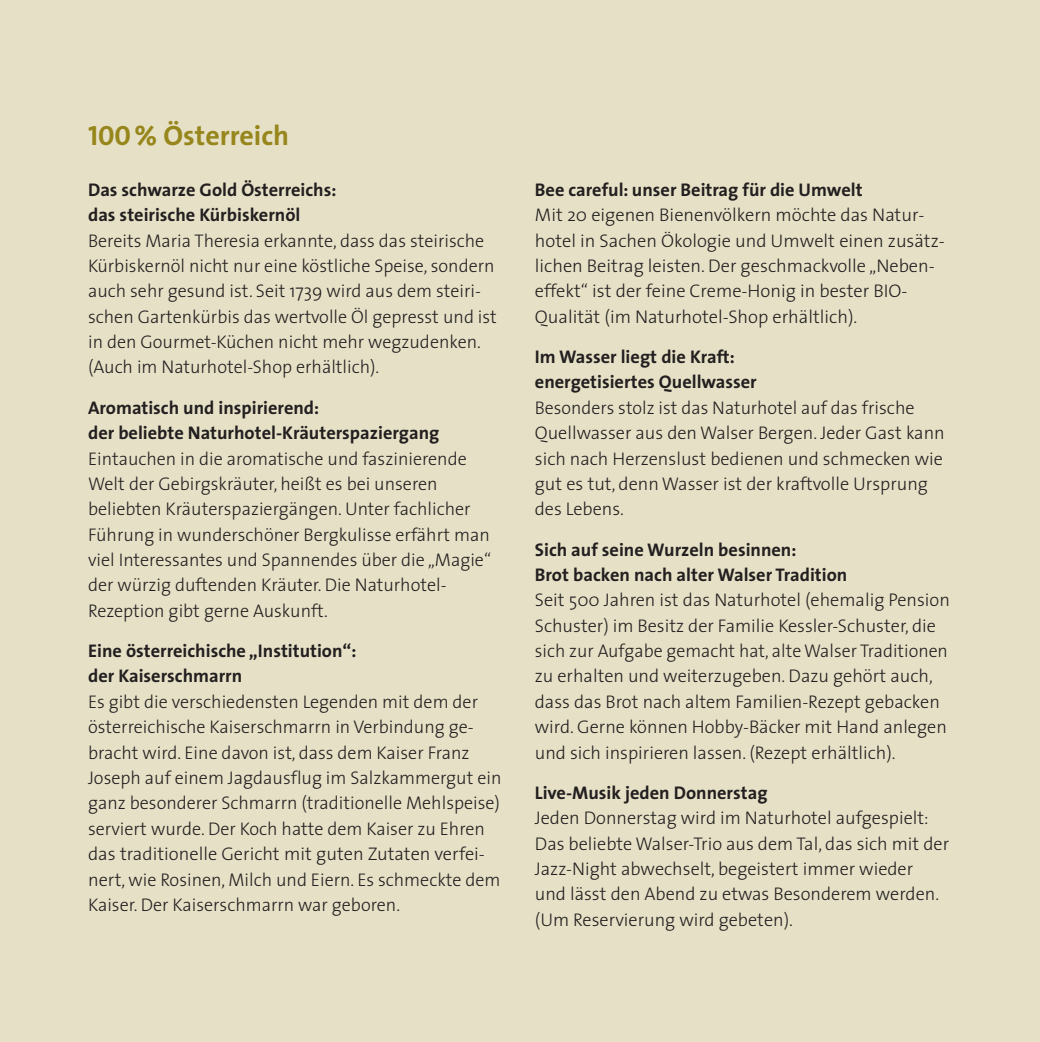
<style>
.page{position:relative;width:1040px;height:1042px;background:#fff}
.page>*{position:absolute;margin:0;border:0;box-sizing:border-box;transform-origin:0 0}
.t1{font:700 28px "The Sans";color:#97861c}
.t2{font:300 18.38px/25.4px "The Sans";color:#231f20}
.t3{font:700 18.38px/25.4px "The Sans";color:#231f20}
.s1{font-family:"The Sans Bold Caps";font-weight:400}
</style>
<div class="page">
<div style="left:0;top:0;width:1039px;height:1042px;background:#e6e1c6"></div>
<h1 class="t1" style="left:88px;top:124px;width:203px"><span class="s1">100</span> % Österreich</h1>
<p class="t3" style="left:88px;top:178px;width:250px">Das schwarze Gold Österreichs: das steirische Kürbiskernöl</p>
<p class="t2" style="left:88px;top:229px;width:410px">Bereits Maria Theresia erkannte, dass das steirische Kürbiskernöl nicht nur eine köstliche Speise, sondern auch sehr gesund ist. Seit 1739 wird aus dem steiri&shy;schen Gartenkürbis das wertvolle Öl gepresst und ist in den Gourmet-Küchen nicht mehr wegzudenken. (Auch im Naturhotel-Shop erhältlich).</p>
<p class="t3" style="left:88px;top:396px;width:353px">Aromatisch und inspirierend:<br>der beliebte Naturhotel-Kräuterspaziergang</p>
<p class="t2" style="left:88px;top:447px;width:404px">Eintauchen in die aromatische und faszinierende Welt der Gebirgskräuter, heißt es bei unseren beliebten Kräuterspaziergängen. Unter fachlicher Führung in wunderschöner Bergkulisse erfährt man viel Interessantes und Spannendes über die „Magie“ der würzig duftenden Kräuter. Die Naturhotel-Rezeption gibt gerne Auskunft.</p>
<p class="t3" style="left:88px;top:639px;width:270px">Eine österreichische „Institution“: der Kaiserschmarrn</p>
<p class="t2" style="left:88px;top:690px;width:415px">Es gibt die verschiedensten Legenden mit dem der österreichische Kaiserschmarrn in Verbindung ge&shy;bracht wird. Eine davon ist, dass dem Kaiser Franz Joseph auf einem Jagdausflug im Salzkammergut ein ganz besonderer Schmarrn (traditionelle Mehlspeise) serviert wurde. Der Koch hatte dem Kaiser zu Ehren das traditionelle Gericht mit guten Zutaten verfei&shy;nert, wie Rosinen, Milch und Eiern. Es schmeckte dem Kaiser. Der Kaiserschmarrn war geboren.</p>
<p class="t3" style="left:534px;top:178px;width:329px">Bee careful: unser Beitrag für die Umwelt</p>
<p class="t2" style="left:534px;top:204px;width:411px">Mit 20 eigenen Bienenvölkern möchte das Natur - hotel in Sachen Ökologie und Umwelt einen zusätz - lichen Beitrag leisten. Der geschmackvolle „Neben&shy;effekt“ ist der feine Creme-Honig in bester BIO-Qualität (im Naturhotel-Shop erhältlich).</p>
<p class="t3" style="left:534px;top:345px;width:223px">Im Wasser liegt die Kraft: energetisiertes Quellwasser</p>
<p class="t2" style="left:534px;top:396px;width:411px">Besonders stolz ist das Naturhotel auf das frische Quellwasser aus den Walser Bergen. Jeder Gast kann sich nach Herzenslust bedienen und schmecken wie gut es tut, denn Wasser ist der kraftvolle Ursprung des Lebens.</p>
<p class="t3" style="left:534px;top:538px;width:314px">Sich auf seine Wurzeln besinnen:<br>Brot backen nach alter Walser Tradition</p>
<p class="t2" style="left:534px;top:589px;width:416px">Seit 500 Jahren ist das Naturhotel (ehemalig Pension Schuster) im Besitz der Familie Kessler-Schuster, die sich zur Aufgabe gemacht hat, alte Walser Traditionen zu erhalten und weiterzugeben. Dazu gehört auch, dass das Brot nach altem Familien-Rezept gebacken wird. Gerne können Hobby-Bäcker mit Hand anlegen und sich inspirieren lassen. (Rezept erhältlich).</p>
<p class="t3" style="left:534px;top:781px;width:234px">Live-Musik jeden Donnerstag</p>
<p class="t2" style="left:534px;top:807px;width:416px">Jeden Donnerstag wird im Naturhotel aufgespielt:<br>Das beliebte Walser-Trio aus dem Tal, das sich mit der Jazz-Night abwechselt, begeistert immer wieder<br>und lässt den Abend zu etwas Besonderem werden. (Um Reservierung wird gebeten).</p>
</div>
